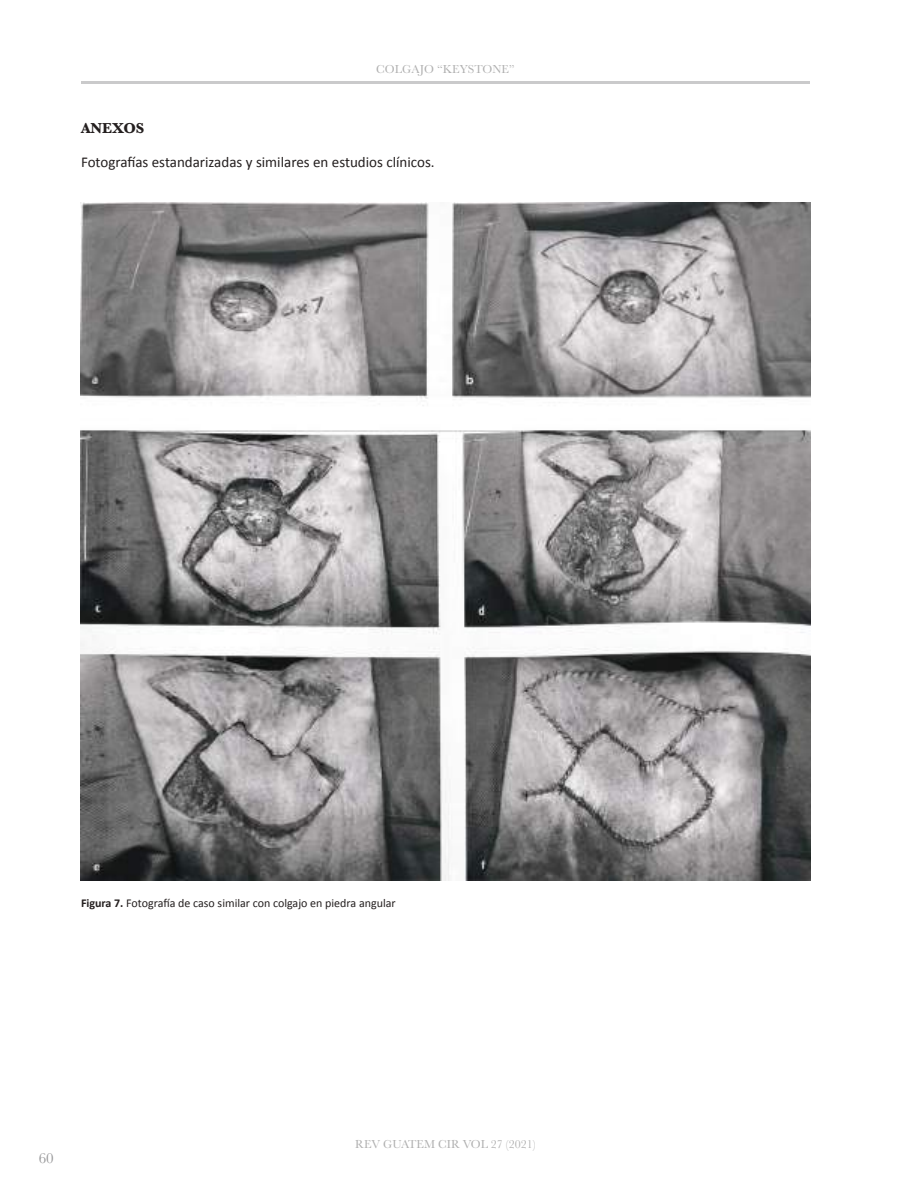
<style>
.page{position:relative;width:918px;height:1188px;background:#fff}
.page>*{position:absolute;margin:0;border:0;box-sizing:border-box;transform-origin:0 0}
.t1{font:15px "Calibri";color:#241f1f}
.t2{font:700 15px "Baskerville";color:#241f1f}
.t3{font:15px "Baskerville";color:#969698}
.t4{font:12px "Calibri";color:#241f1f}
.t5{font:12px "Baskerville";color:#afafaf}
.s1{font-weight:700}
</style>
<div class="page">
<hr style="left:81px;top:81px;width:729px;height:3px;background:#969698">
<img style="left:80px;top:203px;width:731px;height:677px">
<p class="t5" style="left:376px;top:61px;width:140px">COLGAJO “KEYSTONE”</p>
<p class="t2" style="left:81px;top:118px;width:65px">ANEXOS</p>
<p class="t1" style="left:81px;top:151px;width:355px">Fotografías estandarizadas y similares en estudios clínicos.</p>
<p class="t4" style="left:81px;top:894px;width:316px"><span class="s1">Figura 7.</span> Fotografía de caso similar con colgajo en piedra angular</p>
<p class="t3" style="left:39px;top:1148px;width:16px">60</p>
<p class="t5" style="left:355px;top:1137px;width:182px">REV GUATEM CIR VOL 27 (2021)</p>
</div>
